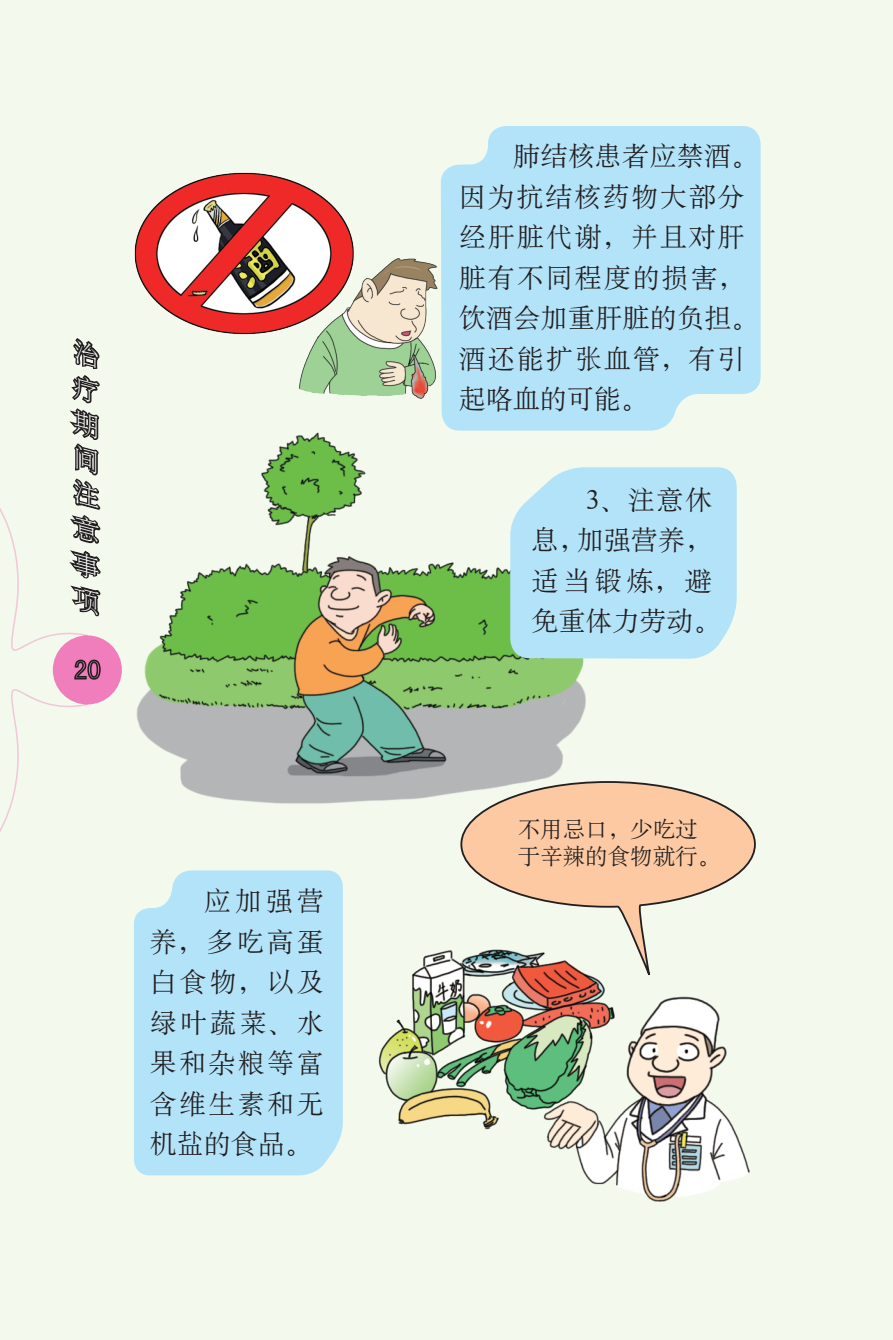
<style>
.page{position:relative;width:893px;height:1340px;background:#fff}
.page>*{position:absolute;margin:0;border:0;box-sizing:border-box;transform-origin:0 0}
.t1{font:27px/40.5px "H Ya 6 gj";letter-spacing:.075em;color:#231f20;text-align:justify}
.t2{font:27px/40.5px "H Ya 6 gj";color:#231f20}
.t3{font:22.5px/27px "H Ya 6 gj";color:#231f20}
</style>
<div class="page">
<div style="left:0;top:0;width:893px;height:1339px;background:#f3f9ec"></div>
<div style="left:53px;top:635px;width:69px;height:69px;background:#f07dbc;border-radius:50%"></div>
<svg style="left:0;top:687px;width:89px;height:145px"></svg>
<img style="left:115px;top:430px;width:487px;height:374px">
<div style="left:510px;top:467px;width:227px;height:191px;background:#b3e3f9"></div>
<div style="left:134px;top:870px;width:209px;height:305px;background:#b3e3f9"></div>
<div style="left:444px;top:126px;width:317px;height:304px;background:#b3e3f9"></div>
<img style="left:428px;top:782px;width:322px;height:420px">
<img style="left:378px;top:833px;width:270px;height:369px">
<img style="left:134px;top:147px;width:325px;height:274px">
<svg style="left:459px;top:780px;width:297px;height:196px"></svg>
<svg style="left:0;top:338px;width:103px;height:342px"></svg>
<p class="t1" style="left:150px;top:880px;width:175px;text-indent:54px">应加强营养，多吃高蛋白食物，以及绿叶蔬菜、水果和杂粮等富含维生素和无机盐的食品。</p>
<p class="t1" style="left:459px;top:136px;width:301px;text-align:left;text-indent:54px">肺结核患者应禁酒。因为抗结核药物大部分经肝脏代谢，并且对肝脏有不同程度的损害，饮酒会加重肝脏的负担。酒还能扩张血管，有引起咯血的可能。</p>
<p class="t2" style="left:532px;top:479px;width:190px;text-indent:54px">3、注意休息，加强营养，适当锻炼，避免重体力劳动。</p>
<p class="t3" style="left:518px;top:815px;width:204px">不用忌口，少吃过于辛辣的食物就行。</p>
</div>
